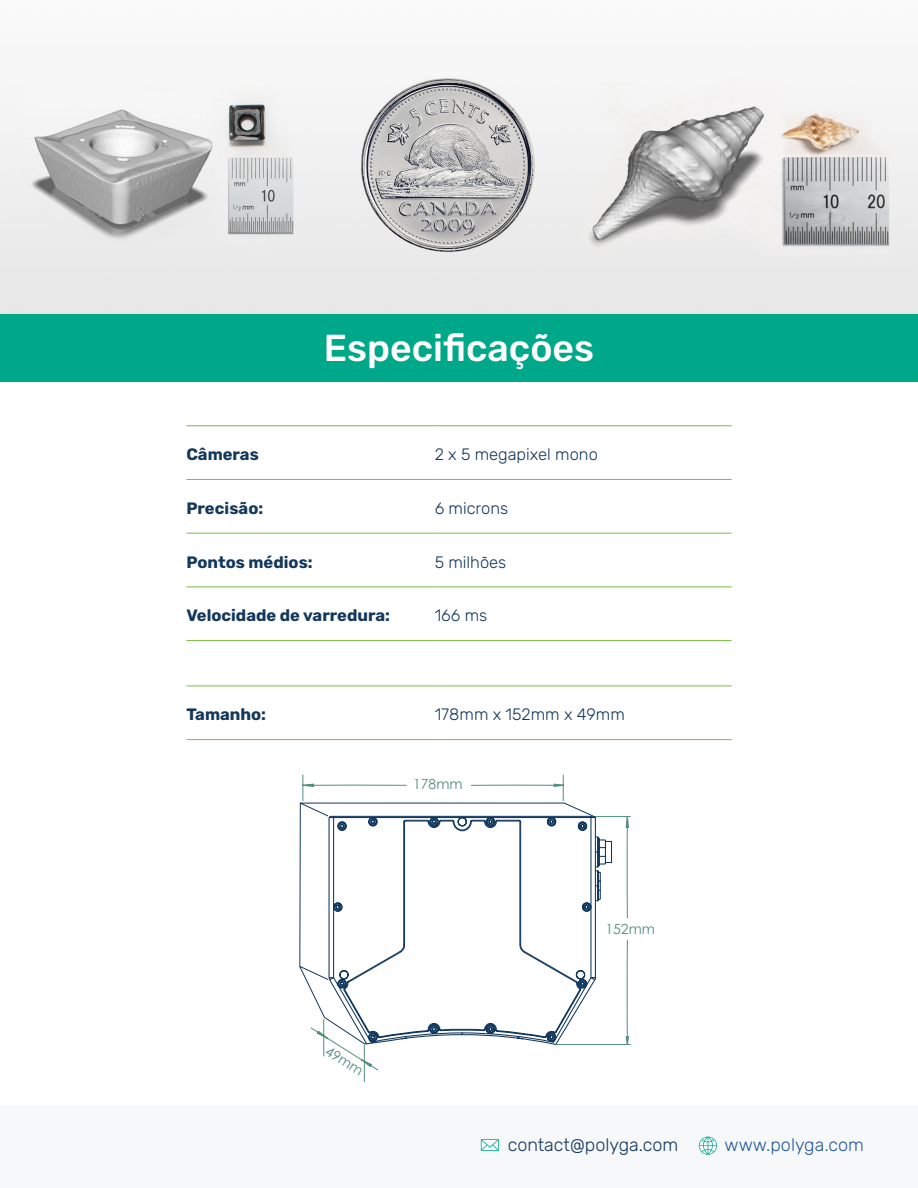
<style>
.page{position:relative;width:918px;height:1188px;background:#fff}
.page>*{position:absolute;margin:0;border:0;box-sizing:border-box;transform-origin:0 0}
.t1{font:500 37.5px "Rubik";color:#fff}
.t2{font:300 18px "Rubik";color:#14385c}
.t3{font:300 18px "Rubik";color:#275b9b}
.t4{font:700 16.5px "Rubik";color:#14385c}
.t5{font:300 16.5px "Rubik";color:#14385c}
.t6{font:13.95px "Century Gothic";color:#548f78}
</style>
<div class="page">
<div style="left:0;top:1106px;width:918px;height:82px;background:#f7f8f9"></div>
<svg style="left:481px;top:1139px;width:18px;height:12px"></svg>
<svg style="left:699px;top:1137px;width:18px;height:18px"></svg>
<hr style="left:186px;top:426px;width:249px;height:1px;background:#7abd42">
<hr style="left:435px;top:426px;width:297px;height:1px;background:#7abd42">
<hr style="left:186px;top:479px;width:249px;height:1px;background:#7abd42">
<hr style="left:435px;top:479px;width:297px;height:1px;background:#7abd42">
<hr style="left:186px;top:533px;width:249px;height:1px;background:#7abd42">
<hr style="left:435px;top:533px;width:297px;height:1px;background:#7abd42">
<hr style="left:186px;top:587px;width:249px;height:1px;background:#7abd42">
<hr style="left:435px;top:587px;width:297px;height:1px;background:#7abd42">
<hr style="left:186px;top:640px;width:249px;height:1px;background:#7abd42">
<hr style="left:435px;top:640px;width:297px;height:1px;background:#7abd42">
<hr style="left:186px;top:686px;width:249px;height:1px;background:#7abd42">
<hr style="left:435px;top:686px;width:297px;height:1px;background:#7abd42">
<hr style="left:186px;top:739px;width:249px;height:1px;background:#7abd42">
<hr style="left:435px;top:739px;width:297px;height:1px;background:#7abd42">
<div style="left:0;top:313px;width:918px;height:69px;background:#00a88a"></div>
<img style="left:0;top:76px;width:918px;height:237px">
<svg style="left:302px;top:774px;width:262px;height:27px"></svg>
<svg style="left:323px;top:816px;width:308px;height:266px"></svg>
<svg style="left:328px;top:815px;width:285px;height:231px"></svg>
<svg style="left:299px;top:802px;width:295px;height:243px"></svg>
<h1 class="t1" style="left:324px;top:327px;width:272px">Especificações</h1>
<p class="t4" style="left:186px;top:445px;width:74px">Câmeras</p>
<p class="t5" style="left:435px;top:445px;width:165px">2 x 5 megapixel mono</p>
<p class="t4" style="left:186px;top:499px;width:78px">Precisão:</p>
<p class="t5" style="left:435px;top:499px;width:75px">6 microns</p>
<p class="t4" style="left:186px;top:553px;width:128px">Pontos médios:</p>
<p class="t5" style="left:435px;top:553px;width:73px">5 milhões</p>
<p class="t4" style="left:186px;top:607px;width:205px">Velocidade de varredura:</p>
<p class="t5" style="left:435px;top:607px;width:54px">166 ms</p>
<p class="t4" style="left:186px;top:706px;width:81px">Tamanho:</p>
<p class="t5" style="left:435px;top:706px;width:192px">178mm x 152mm x 49mm</p>
<p class="t6" style="left:413px;top:775px;width:51px">178mm</p>
<p class="t6" style="left:332px;top:1041px;width:43px;rotate:32deg">49mm</p>
<p class="t6" style="left:605px;top:920px;width:51px">152mm</p>
<p class="t2" style="left:508px;top:1135px;width:172px">contact@polyga.com</p>
<p class="t3" style="left:725px;top:1135px;width:141px">www.polyga.com</p>
</div>
